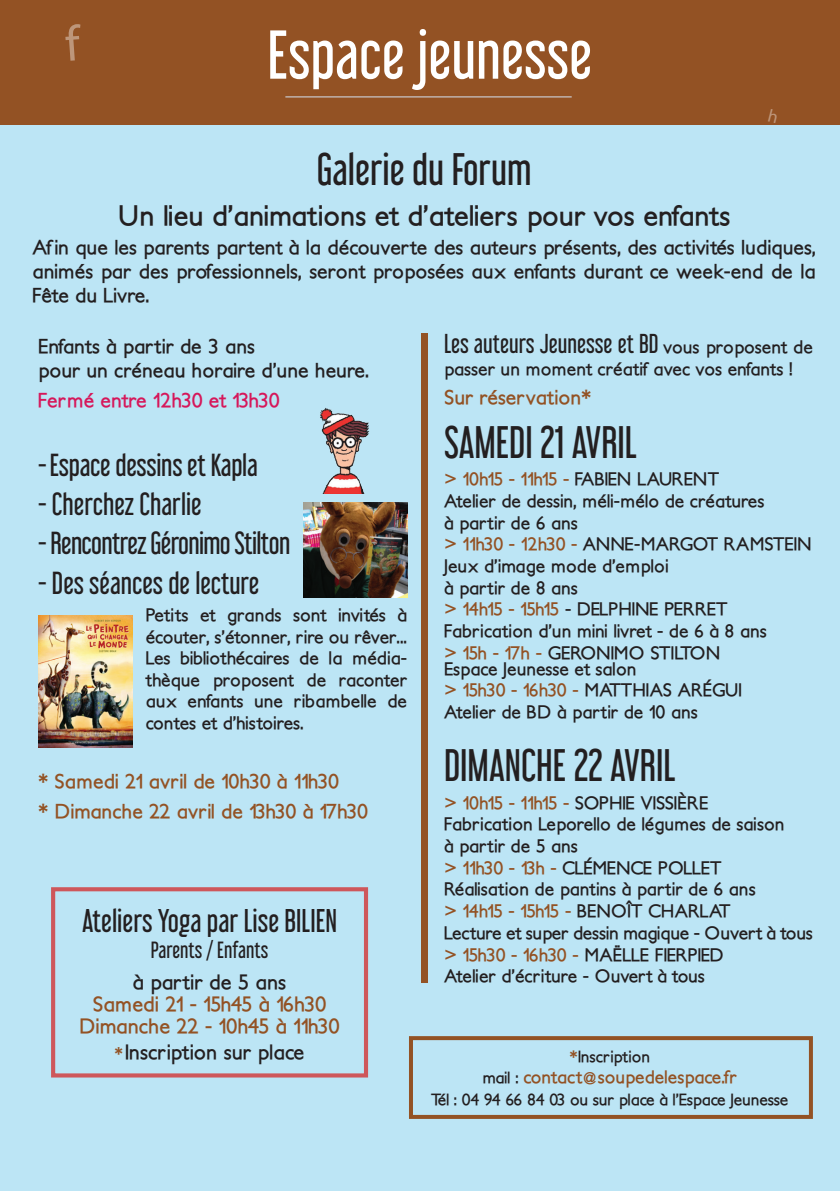
<style>
.page{position:relative;width:840px;height:1191px;background:#fff}
.page>*{position:absolute;margin:0;border:0;box-sizing:border-box;transform-origin:0 0}
.t1{font:61.6px "Libel Suit Rg";color:#fff}
.t2{font:40px "Libel Suit Rg";color:#231f20}
.t3{font:28.8px "Libel Suit Rg";color:#231f20}
.t4{font:28px "Libel Suit Rg";letter-spacing:-.01em;color:#231f20}
.t5{font:700 28px "Petita";color:#231f20}
.t6{font:24px "Libel Suit Rg";color:#231f20}
.t7{font:700 20.6px/22.4px "Petita";letter-spacing:-.01em;color:#935224;text-align:center}
.t8{font:700 20.6px "Petita";color:#231f20}
.t9{font:20.6px "Libel Suit Rg";color:#231f20}
.t10{font:700 20px/24px "Petita";color:#231f20}
.t11{font:700 20px/29.6px "Petita";color:#935224}
.t12{font:700 20px "Petita";color:#d6175a}
.t13{font:700 18px/21.6px "Petita";color:#231f20}
.t14{font:700 18px "Petita";color:#935224}
.t15{font:700 16.2px "Petita";letter-spacing:-.01em;color:#231f20}
.s1{font-family:"Petita";font-weight:700;font-size:18px}
.s2{color:#935224}
.s3{font-size:16.6px;color:#935224}
.s4{font-size:16.2px;color:#231f20}
</style>
<div class="page">
<div style="left:0;top:0;width:839px;height:1191px;background:#bce5f5"></div>
<div style="left:0;top:0;width:839px;height:125px;background:#935224"></div>
<div style="left:420px;top:333px;width:7px;height:649px;background:#935224"></div>
<hr style="left:285px;top:96px;width:286px;height:1px;background:#d4e1f0">
<img style="left:38px;top:616px;width:94px;height:131px">
<img style="left:303px;top:502px;width:104px;height:95px">
<img style="left:320px;top:407px;width:50px;height:87px">
<div style="left:51px;top:887px;width:317px;height:190px;border:4px solid #ce575b"></div>
<div style="left:409px;top:1036px;width:403px;height:83px;border:4px solid #935224"></div>
<h1 class="t1" style="left:267px;top:4px;width:326px">Espace jeunesse</h1>
<h2 class="t2" style="left:316px;top:137px;width:216px">Galerie du Forum</h2>
<h3 class="t5" style="left:118px;top:198px;width:613px">Un lieu d’animations et d’ateliers pour vos enfants</h3>
<p class="t10" style="left:32px;top:236px;width:784px;text-align:justify">Afin que les parents partent à la découverte des auteurs présents, des activités ludiques, animés par des professionnels, seront proposées aux enfants durant ce week-end de la Fête du Livre.</p>
<h3 class="t6" style="left:444px;top:324px;width:370px">Les auteurs Jeunesse et BD <span class="s1">vous proposent de</span></h3>
<p class="t13" style="left:444px;top:358px;width:350px">passer un moment créatif avec vos enfants !</p>
<p class="t11" style="left:444px;top:383px;width:149px">Sur réservation*</p>
<h2 class="t2" style="left:444px;top:410px;width:194px">SAMEDI 21 AVRIL</h2>
<p class="t13" style="left:444px;top:469px;width:369px"><span class="s2">&gt; 10h15 - 11h15 -</span> FABIEN LAURENT<br>Atelier de dessin, méli-mélo de créatures<br>à partir de 6 ans<br><span class="s2">&gt; 11h30 - 12h30 -</span> ANNE-MARGOT RAMSTEIN<br>Jeux d’image mode d’emploi<br>à partir de 8 ans<br><span class="s2">&gt; 14h15 - 15h15</span> - DELPHINE PERRET<br>Fabrication d’un mini livret - de 6 à 8 ans<br><span class="s2">&gt; 15h - 17h -</span> GERONIMO STILTON</p>
<p class="t13" style="left:444px;top:658px;width:299px">Espace Jeunesse et salon<br><span class="s2">&gt; 15h30 - 16h30 -</span> MATTHIAS ARÉGUI<br>Atelier de BD à partir de 10 ans</p>
<h2 class="t2" style="left:444px;top:733px;width:233px">DIMANCHE 22 AVRIL</h2>
<p class="t13" style="left:444px;top:792px;width:370px"><span class="s2">&gt; 10h15 - 11h15 -</span> SOPHIE VISSIÈRE<br>Fabrication Leporello de légumes de saison<br>à partir de 5 ans<br><span class="s2">&gt; 11h30 - 13h -</span> CLÉMENCE POLLET<br>Réalisation de pantins à partir de 6 ans<br><span class="s2">&gt; 14h15 - 15h15 -</span> BENOÎT CHARLAT<br>Lecture et super dessin magique - Ouvert à tous <span class="s2">&gt; 15h30 - 16h30 -</span> MAËLLE FIERPIED<br>Atelier d’écriture - Ouvert à tous</p>
<p class="t10" style="left:38px;top:335px;width:332px">Enfants à partir de 3 ans<br>pour un créneau horaire d’une heure.</p>
<p class="t12" style="left:38px;top:388px;width:243px">Fermé entre 12h30 et 13h30</p>
<h3 class="t4" style="left:38px;top:442px;width:221px">- Espace dessins et Kapla</h3>
<h3 class="t4" style="left:38px;top:481px;width:165px">- Cherchez Charlie</h3>
<h3 class="t4" style="left:38px;top:520px;width:253px">- Rencontrez Géronimo Stilton</h3>
<h3 class="t4" style="left:38px;top:560px;width:222px">- Des séances de lecture</h3>
<p class="t13" style="left:146px;top:604px;width:263px;text-align:justify">Petits et grands sont invités à écouter, s’étonner, rire ou rêver...<br>Les bibliothécaires de la média&shy;thèque proposent de raconter aux enfants une ribambelle de contes et d’histoires.</p>
<p class="t11" style="left:38px;top:767px;width:331px">* Samedi 21 avril de 10h30 à 11h30<br>* Dimanche 22 avril de 13h30 à 17h30</p>
<h3 class="t3" style="left:82px;top:897px;width:256px">Ateliers Yoga par Lise BILIEN</h3>
<p class="t9" style="left:151px;top:933px;width:119px">Parents / Enfants</p>
<p class="t8" style="left:133px;top:969px;width:155px">à partir de 5 ans</p>
<p class="t7" style="left:79px;top:993px;width:262px">Samedi 21 - 15h45 à 16h30<br>Dimanche 22 - 10h45 à 11h30</p>
<p class="t8" style="left:115px;top:1039px;width:191px"><span class="s3">*</span>Inscription sur place</p>
<p class="t15" style="left:569px;top:1047px;width:82px"><span class="s2">*</span>Inscription</p>
<p class="t14" style="left:482px;top:1066px;width:256px"><span class="s4">mail :</span> contact@soupedelespace.fr</p>
<p class="t15" style="left:431px;top:1089px;width:359px">Tél : 04 94 66 84 03 ou sur place à l’Espace Jeunesse</p>
</div>
